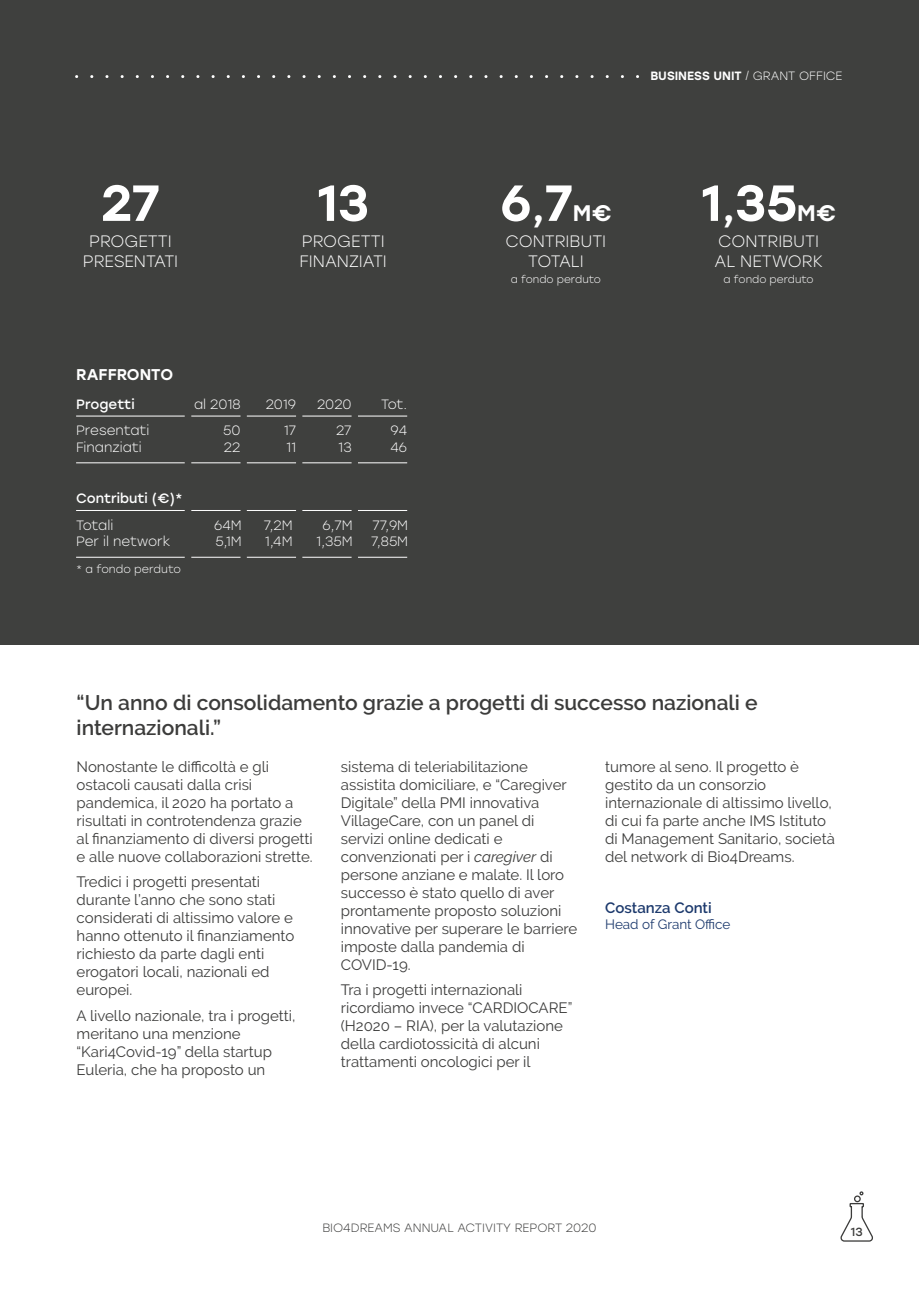
<style>
.page{position:relative;width:919px;height:1289px;background:#fff}
.page>*{position:absolute;margin:0;border:0;box-sizing:border-box;transform-origin:0 0}
.t1{font:500 50.55px "Stolzl";color:#fff}
.t2{font:500 22.5px "Stolzl";color:#fff}
.t3{font:600 21px/25.2px "Raleway";color:#3c3c3b}
.t4{font:300 16.5px/19.8px "Stolzl";color:#fff;text-align:center}
.t5{font:500 15.6px "Stolzl";color:#fff}
.t6{font:15px/18px "Raleway";color:#3c3c3b}
.t7{font:600 15px "Raleway";color:#1d3a6d}
.t8{font:300 13.5px/16.2px "Stolzl";color:#fff}
.t9{font:13.5px "Stolzl";color:#fff}
.t10{font:13.5px "Raleway";letter-spacing:-.005em;color:#1d3a6d}
.t11{font:300 12px "Stolzl";color:#3c3c3b}
.t12{font:500 12px "Stolzl";color:#fff}
.t13{font:11.85px "Stolzl";color:#3c3c3b}
.t14{font:300 11.1px "Stolzl";color:#fff}
.t15{font:300 10.5px "Stolzl";color:#fff}
.s1{font-weight:300}
.s2{font-size:37.5px}
.s3{font-style:italic}
</style>
<div class="page">
<div style="left:0;top:0;width:918px;height:644px;background:#3f403e"></div>
<svg style="left:840px;top:1202px;width:33px;height:40px"></svg>
<div style="left:853px;top:1195px;width:7px;height:7px;border:1px solid #3c3c3b;border-radius:50%"></div>
<svg style="left:859px;top:1191px;width:4px;height:4px"></svg>
<hr style="left:76px;top:416px;width:109px;height:1px;background:#fff">
<hr style="left:191px;top:416px;width:49px;height:1px;background:#fff">
<hr style="left:247px;top:416px;width:49px;height:1px;background:#fff">
<hr style="left:302px;top:416px;width:49px;height:1px;background:#fff">
<hr style="left:76px;top:462px;width:109px;height:1px;background:#fff">
<hr style="left:191px;top:462px;width:49px;height:1px;background:#fff">
<hr style="left:247px;top:462px;width:49px;height:1px;background:#fff">
<hr style="left:302px;top:462px;width:49px;height:1px;background:#fff">
<hr style="left:358px;top:416px;width:49px;height:1px;background:#fff">
<hr style="left:358px;top:462px;width:49px;height:1px;background:#fff">
<hr style="left:76px;top:557px;width:109px;height:1px;background:#fff">
<hr style="left:191px;top:557px;width:49px;height:1px;background:#fff">
<hr style="left:247px;top:557px;width:49px;height:1px;background:#fff">
<hr style="left:302px;top:557px;width:49px;height:1px;background:#fff">
<hr style="left:76px;top:510px;width:109px;height:1px;background:#fff">
<hr style="left:191px;top:510px;width:49px;height:1px;background:#fff">
<hr style="left:247px;top:510px;width:49px;height:1px;background:#fff">
<hr style="left:302px;top:510px;width:49px;height:1px;background:#fff">
<hr style="left:358px;top:557px;width:49px;height:1px;background:#fff">
<hr style="left:358px;top:510px;width:49px;height:1px;background:#fff">
<svg style="left:77px;top:75px;width:562px;height:3px"></svg>
<h1 class="t1" style="left:101px;top:167px;width:60px">27</h1>
<p class="t4" style="left:83px;top:230px;width:97px">PROGETTI<br>PRESENTATI</p>
<h1 class="t1" style="left:317px;top:167px;width:53px">13</h1>
<p class="t4" style="left:299px;top:230px;width:89px;text-align:left">PROGETTI<br>FINANZIATI</p>
<p class="t5" style="left:76px;top:363px;width:99px">RAFFRONTO</p>
<p class="t9" style="left:76px;top:395px;width:60px">Progetti</p>
<p class="t8" style="left:76px;top:422px;width:75px">Presentati<br>Finanziati</p>
<p class="t8" style="left:194px;top:396px;width:48px">al 2018</p>
<p class="t8" style="left:223px;top:422px;width:19px">50<br>22</p>
<p class="t8" style="left:266px;top:396px;width:32px">2019</p>
<p class="t8" style="left:284px;top:422px;width:13px">17<br>11</p>
<p class="t8" style="left:317px;top:396px;width:36px">2020</p>
<p class="t8" style="left:336px;top:422px;width:17px">27<br>13</p>
<p class="t8" style="left:381px;top:396px;width:28px">Tot.</p>
<p class="t8" style="left:390px;top:422px;width:18px">94<br>46</p>
<p class="t9" style="left:76px;top:489px;width:108px">Contributi (€)*</p>
<p class="t8" style="left:76px;top:516px;width:96px">Totali<br>Per il network</p>
<p class="t14" style="left:76px;top:561px;width:106px">* a fondo perduto</p>
<p class="t8" style="left:214px;top:516px;width:29px">64M<br>5,1M</p>
<p class="t8" style="left:264px;top:516px;width:30px">7,2M<br>1,4M</p>
<p class="t8" style="left:316px;top:516px;width:38px;text-align:center">6,7M<br>1,35M</p>
<p class="t8" style="left:371px;top:516px;width:38px">77,9M<br>7,85M</p>
<p class="t12" style="left:650px;top:67px;width:193px">BUSINESS UNIT <span class="s1">/ GRANT OFFICE</span></p>
<h1 class="t1" style="left:500px;top:167px;width:74px">6<span class="s2">,</span>7</h1>
<h2 class="t2" style="left:573px;top:197px;width:40px">M€</h2>
<p class="t4" style="left:505px;top:230px;width:102px">CONTRIBUTI<br>TOTALI</p>
<p class="t15" style="left:511px;top:272px;width:92px">a fondo perduto</p>
<h1 class="t1" style="left:701px;top:167px;width:97px">1<span class="s2">,</span>35</h1>
<h2 class="t2" style="left:797px;top:197px;width:40px">M€</h2>
<p class="t4" style="left:714px;top:230px;width:110px;text-align:left">CONTRIBUTI<br>AL NETWORK</p>
<p class="t15" style="left:723px;top:272px;width:92px">a fondo perduto</p>
<h3 class="t3" style="left:77px;top:689px;width:682px">“Un anno di consolidamento grazie a progetti di successo nazionali e internazionali.”</h3>
<p class="t6" style="left:77px;top:757px;width:238px">Nonostante le difficoltà e gli ostacoli causati dalla crisi pandemica, il 2020 ha portato a risultati in controtendenza grazie al finanziamento di diversi progetti e alle nuove collaborazioni strette.</p>
<p class="t6" style="left:77px;top:872px;width:219px">Tredici i progetti presentati durante l’anno che sono stati considerati di altissimo valore e hanno ottenuto il finanziamento richiesto da parte dagli enti erogatori locali, nazionali ed europei.</p>
<p class="t6" style="left:77px;top:1006px;width:220px">A livello nazionale, tra i progetti, meritano una menzione “Kari4Covid-19” della startup<br>Euleria, che ha proposto un</p>
<p class="t6" style="left:341px;top:757px;width:238px">sistema di teleriabilitazione assistita domiciliare, e “Caregiver<br>Digitale” della PMI innovativa<br>VillageCare, con un panel di servizi online dedicati e convenzionati per i <span class="s3">caregiver</span> di persone anziane e malate. Il loro successo è stato quello di aver prontamente proposto soluzioni innovative per superare le barriere imposte dalla pandemia di<br>COVID-19.</p>
<p class="t6" style="left:341px;top:980px;width:233px">Tra i progetti internazionali ricordiamo invece “CARDIOCARE” (H2020 – RIA), per la valutazione della cardiotossicità di alcuni trattamenti oncologici per il</p>
<p class="t6" style="left:605px;top:757px;width:231px">tumore al seno. Il progetto è gestito da un consorzio internazionale di altissimo livello, di cui fa parte anche IMS Istituto di Management Sanitario, società del network di Bio4Dreams.</p>
<p class="t7" style="left:605px;top:898px;width:108px">Costanza Conti</p>
<p class="t10" style="left:605px;top:916px;width:127px">Head of Grant Office</p>
<p class="t11" style="left:322px;top:1219px;width:276px">BIO4DREAMS ANNUAL ACTIVITY REPORT 2020</p>
<p class="t13" style="left:850px;top:1222px;width:13px">13</p>
</div>
